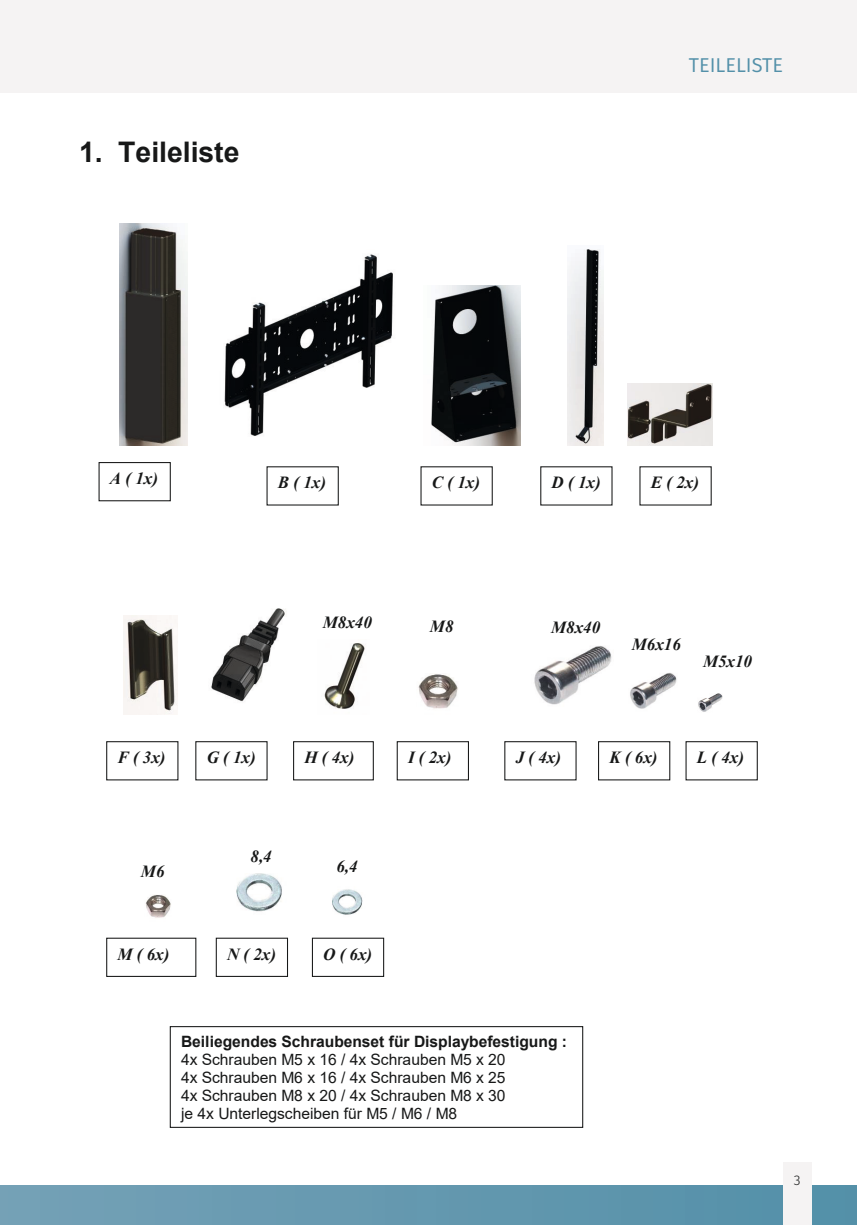
<style>
.page{position:relative;width:857px;height:1225px;background:#fff}
.page>*{position:absolute;margin:0;border:0;box-sizing:border-box;transform-origin:0 0}
.t1{font:700 28.4px "Arial";color:#171818}
.t2{font:20px "Fira Sans";color:#5390a9}
.t3{font:italic 700 17px "Times New Roman";color:#171818}
.t4{font:15.6px/17.8px "Arial";color:#171818;text-align:justify}
.t5{font:700 15.6px "Arial";color:#171818}
.t6{font:300 14px "Fira Sans";color:#171818}
</style>
<div class="page">
<div style="left:0;top:1185px;width:856px;height:40px;background:linear-gradient(to right,#74a1b6,#5390a8)"></div>
<div style="left:782px;top:1162px;width:29px;height:63px;background:#f5f3f3"></div>
<div style="left:0;top:0;width:856px;height:92px;background:#f5f3f3"></div>
<img style="left:119px;top:224px;width:69px;height:222px">
<img style="left:224px;top:254px;width:169px;height:182px">
<img style="left:431px;top:285px;width:89px;height:161px">
<img style="left:567px;top:249px;width:36px;height:197px">
<img style="left:627px;top:384px;width:85px;height:62px">
<img style="left:123px;top:615px;width:54px;height:99px">
<img style="left:211px;top:608px;width:74px;height:94px">
<img style="left:324px;top:643px;width:41px;height:66px">
<img style="left:418px;top:674px;width:40px;height:35px">
<img style="left:534px;top:646px;width:78px;height:59px">
<img style="left:630px;top:673px;width:47px;height:36px">
<img style="left:698px;top:693px;width:24px;height:19px">
<img style="left:145px;top:895px;width:26px;height:23px">
<img style="left:236px;top:873px;width:46px;height:39px">
<img style="left:332px;top:889px;width:31px;height:26px">
<div style="left:98px;top:462px;width:73px;height:39px;border:1px solid #171818"></div>
<div style="left:106px;top:741px;width:72px;height:39px;border:1px solid #171818"></div>
<div style="left:195px;top:741px;width:72px;height:39px;border:1px solid #171818"></div>
<div style="left:293px;top:741px;width:80px;height:39px;border:1px solid #171818"></div>
<div style="left:396px;top:741px;width:72px;height:39px;border:1px solid #171818"></div>
<div style="left:597px;top:741px;width:73px;height:39px;border:1px solid #171818"></div>
<div style="left:504px;top:741px;width:72px;height:39px;border:1px solid #171818"></div>
<div style="left:685px;top:741px;width:72px;height:39px;border:1px solid #171818"></div>
<div style="left:106px;top:937px;width:90px;height:40px;border:1px solid #171818"></div>
<div style="left:216px;top:937px;width:72px;height:40px;border:1px solid #171818"></div>
<div style="left:312px;top:937px;width:72px;height:40px;border:1px solid #171818"></div>
<div style="left:170px;top:1026px;width:413px;height:101px;border:1px solid #171818"></div>
<h1 class="t1" style="left:79px;top:132px;width:162px">1. Teileliste</h1>
<p class="t2" style="left:688px;top:50px;width:95px">TEILELISTE</p>
<p class="t3" style="left:110px;top:466px;width:50px">A ( 1x)</p>
<p class="t3" style="left:278px;top:471px;width:50px">B ( 1x)</p>
<p class="t3" style="left:431px;top:471px;width:50px">C ( 1x)</p>
<p class="t3" style="left:551px;top:471px;width:50px">D ( 1x)</p>
<p class="t3" style="left:650px;top:471px;width:50px">E ( 2x)</p>
<p class="t3" style="left:322px;top:610px;width:51px">M8x40</p>
<p class="t3" style="left:430px;top:614px;width:25px">M8</p>
<p class="t3" style="left:551px;top:615px;width:51px">M8x40</p>
<p class="t3" style="left:631px;top:632px;width:51px">M6x16</p>
<p class="t3" style="left:702px;top:649px;width:51px">M5x10</p>
<p class="t3" style="left:117px;top:746px;width:50px">F ( 3x)</p>
<p class="t3" style="left:206px;top:746px;width:50px">G ( 1x)</p>
<p class="t3" style="left:304px;top:746px;width:51px">H ( 4x)</p>
<p class="t3" style="left:408px;top:746px;width:45px">I ( 2x)</p>
<p class="t3" style="left:515px;top:746px;width:47px">J ( 4x)</p>
<p class="t3" style="left:609px;top:746px;width:50px">K ( 6x)</p>
<p class="t3" style="left:696px;top:746px;width:49px">L ( 4x)</p>
<p class="t3" style="left:141px;top:859px;width:25px">M6</p>
<p class="t3" style="left:250px;top:844px;width:23px">8,4</p>
<p class="t3" style="left:336px;top:854px;width:23px">6,4</p>
<p class="t3" style="left:117px;top:942px;width:53px">M ( 6x)</p>
<p class="t3" style="left:227px;top:942px;width:50px">N ( 2x)</p>
<p class="t3" style="left:323px;top:942px;width:50px">O ( 6x)</p>
<p class="t5" style="left:181px;top:1030px;width:387px">Beiliegendes Schraubenset für Displaybefestigung :</p>
<p class="t4" style="left:181px;top:1050px;width:326px">4x Schrauben M5 x 16 / 4x Schrauben M5 x 20<br>4x Schrauben M6 x 16 / 4x Schrauben M6 x 25<br>4x Schrauben M8 x 20 / 4x Schrauben M8 x 30 je 4x Unterlegscheiben für M5 / M6 / M8</p>
<p class="t6" style="left:793px;top:1170px;width:8px">3</p>
</div>
